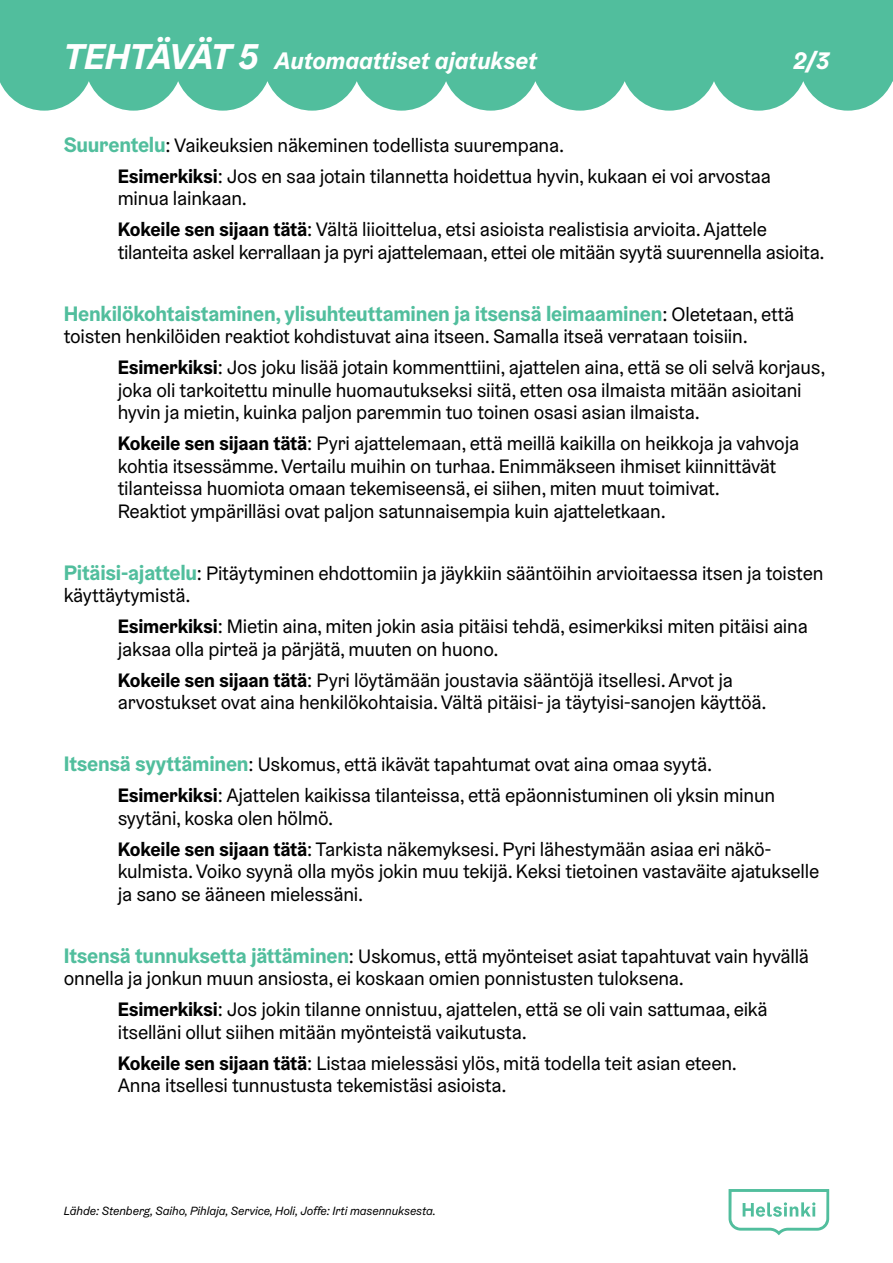
<style>
.page{position:relative;width:893px;height:1263px;background:#fff}
.page>*{position:absolute;margin:0;border:0;box-sizing:border-box;transform-origin:0 0}
.t1{font:italic 700 24px "Helsinki Grotesk";color:#fff}
.t2{font:700 21px "Helsinki Grotesk";letter-spacing:-.01em;color:#51be9d}
.t3{font:19.5px/22.5px "Helsinki Grotesk";letter-spacing:-.01em;color:#000}
.t4{font:italic 12px "Helsinki Grotesk";letter-spacing:-.005em;color:#000}
.s1{font-size:36px}
.s2{font-weight:700;font-size:21px;color:#51be9d}
.s3{font-weight:700}
.s4{font-weight:400;font-size:19.5px;color:#000}
</style>
<div class="page">
<svg style="left:729px;top:1189px;width:100px;height:46px"></svg>
<div style="left:0;top:0;width:893px;height:174px;background:#51be9d"></div>
<svg style="left:0;top:81px;width:893px;height:93px;fill:#fff"></svg>
<p class="t1" style="left:64px;top:46px;width:475px"><span class="s1">TEHTÄVÄT 5</span> Automaattiset ajatukset</p>
<p class="t1" style="left:793px;top:46px;width:38px">2/3</p>
<p class="t3" style="left:118px;top:129px;width:655px;line-height:31px;text-indent:-54px"><span class="s2">Suurentelu</span>: Vaikeuksien näkeminen todellista suurempana.<br><span class="s3">Esimerkiksi</span>: Jos en saa jotain tilannetta hoidettua hyvin, kukaan ei voi arvostaa</p>
<p class="t3" style="left:118px;top:182px;width:651px;line-height:31px">minua lainkaan.<br><span class="s3">Kokeile sen sijaan tätä</span>: Vältä liioittelua, etsi asioista realistisia arvioita. Ajattele</p>
<p class="t3" style="left:118px;top:240px;width:708px">tilanteita askel kerrallaan ja pyri ajattelemaan, ettei ole mitään syytä suurennella asioita.</p>
<p class="t2" style="left:64px;top:300px;width:732px">Henkilökohtaistaminen, ylisuhteuttaminen ja itsensä leimaaminen<span class="s4">: Oletetaan, että</span></p>
<p class="t3" style="left:118px;top:320px;width:709px;line-height:31px;text-indent:-54px">toisten henkilöiden reaktiot kohdistuvat aina itseen. Samalla itseä verrataan toisiin.<br><span class="s3">Esimerkiksi</span>: Jos joku lisää jotain kommenttiini, ajattelen aina, että se oli selvä korjaus,</p>
<p class="t3" style="left:118px;top:378px;width:685px">joka oli tarkoitettu minulle huomautukseksi siitä, etten osa ilmaista mitään asioitani hyvin ja mietin, kuinka paljon paremmin tuo toinen osasi asian ilmaista.</p>
<p class="t3" style="left:118px;top:432px;width:683px"><span class="s3">Kokeile sen sijaan tätä</span>: Pyri ajattelemaan, että meillä kaikilla on heikkoja ja vahvoja kohtia itsessämme. Vertailu muihin on turhaa. Enimmäkseen ihmiset kiinnittävät tilanteissa huomiota omaan tekemiseensä, ei siihen, miten muut toimivat.<br>Reaktiot ympärilläsi ovat paljon satunnaisempia kuin ajatteletkaan.</p>
<p class="t3" style="left:64px;top:561px;width:761px"><span class="s2">Pitäisi-ajattelu</span>: Pitäytyminen ehdottomiin ja jäykkiin sääntöihin arvioitaessa itsen ja toisten käyttäytymistä.</p>
<p class="t3" style="left:118px;top:615px;width:692px"><span class="s3">Esimerkiksi</span>: Mietin aina, miten jokin asia pitäisi tehdä, esimerkiksi miten pitäisi aina jaksaa olla pirteä ja pärjätä, muuten on huono.</p>
<p class="t3" style="left:118px;top:668px;width:650px"><span class="s3">Kokeile sen sijaan tätä</span>: Pyri löytämään joustavia sääntöjä itsellesi. Arvot ja arvostukset ovat aina henkilökohtaisia. Vältä pitäisi- ja täytyisi-sanojen käyttöä.</p>
<p class="t3" style="left:118px;top:749px;width:659px;line-height:31px;text-indent:-54px"><span class="s2">Itsensä syyttäminen</span>: Uskomus, että ikävät tapahtumat ovat aina omaa syytä.<br><span class="s3">Esimerkiksi</span>: Ajattelen kaikissa tilanteissa, että epäonnistuminen oli yksin minun</p>
<p class="t3" style="left:118px;top:802px;width:655px;line-height:31px">syytäni, koska olen hölmö.<br><span class="s3">Kokeile sen sijaan tätä</span>: Tarkista näkemyksesi. Pyri lähestymään asiaa eri näkö-</p>
<p class="t3" style="left:118px;top:860px;width:703px">kulmista. Voiko syynä olla myös jokin muu tekijä. Keksi tietoinen vastaväite ajatukselle ja sano se ääneen mielessäni.</p>
<p class="t3" style="left:64px;top:944px;width:747px"><span class="s2">Itsensä tunnuksetta jättäminen</span>: Uskomus, että myönteiset asiat tapahtuvat vain hyvällä onnella ja jonkun muun ansiosta, ei koskaan omien ponnistusten tuloksena.</p>
<p class="t3" style="left:118px;top:998px;width:651px"><span class="s3">Esimerkiksi</span>: Jos jokin tilanne onnistuu, ajattelen, että se oli vain sattumaa, eikä itselläni ollut siihen mitään myönteistä vaikutusta.</p>
<p class="t3" style="left:118px;top:1051px;width:621px"><span class="s3">Kokeile sen sijaan tätä</span>: Listaa mielessäsi ylös, mitä todella teit asian eteen.<br>Anna itsellesi tunnustusta tekemistäsi asioista.</p>
<p class="t4" style="left:64px;top:1204px;width:374px">Lähde: Stenberg, Saiho, Pihlaja, Service, Holi, Joffe: Irti masennuksesta.</p>
</div>
